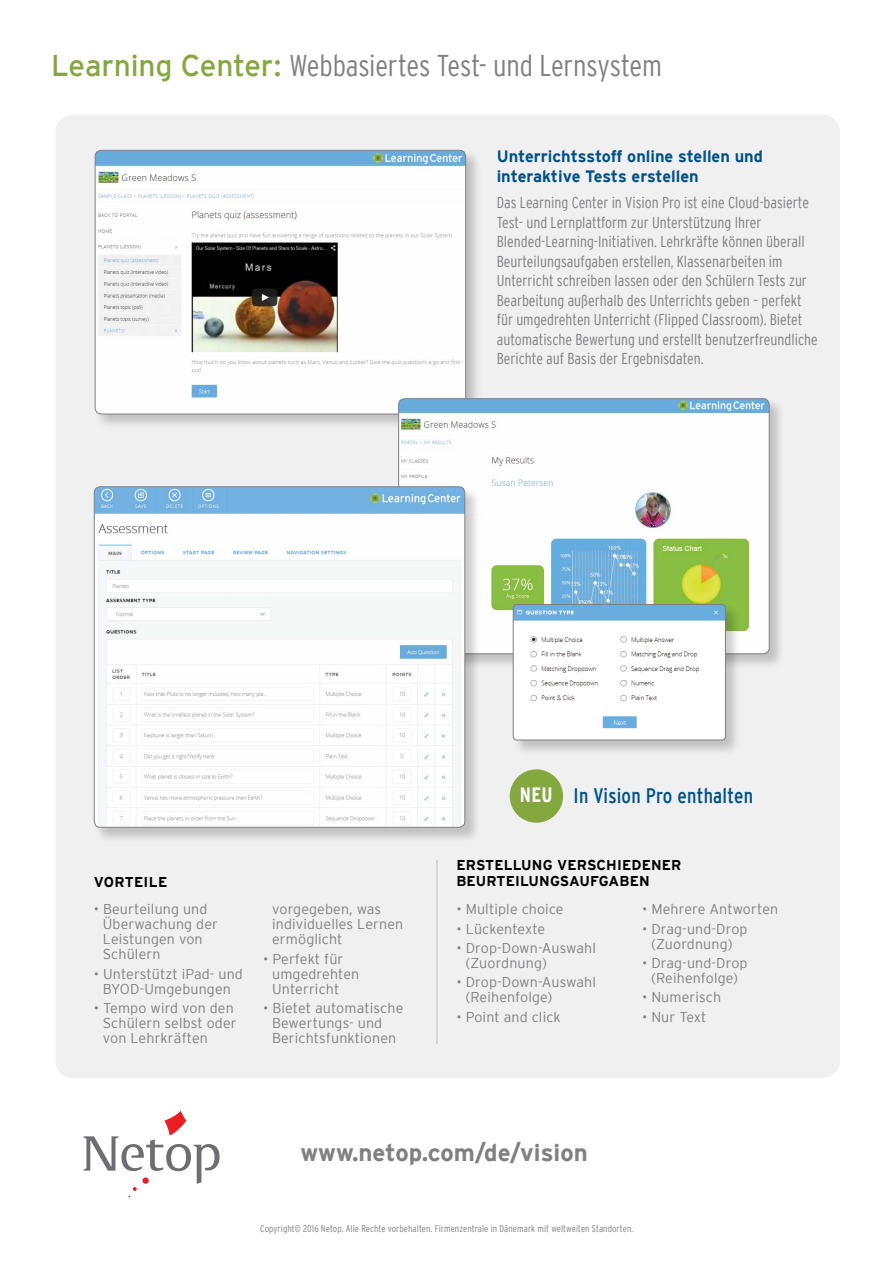
<style>
.page{position:relative;width:893px;height:1263px;background:#fff}
.page>*{position:absolute;margin:0;border:0;box-sizing:border-box;transform-origin:0 0}
.t1{font:300 condensed 30px "Interstate";letter-spacing:-.005em;color:#807f83}
.t2{font:700 24px "Interstate";color:#807f83}
.t3{font:condensed 21px "Interstate";letter-spacing:.01em;color:#005288}
.t4{font:700 16.5px/20.2px "Interstate";color:#005288}
.t5{font:300 condensed 15.75px/19.5px "Interstate";color:#807f83}
.t6{font:300 14.25px/15px "Interstate";letter-spacing:.01em;color:#807f83}
.t7{font:700 14.25px "Interstate";letter-spacing:.01em;color:#000}
.t8{font:300 condensed 9.75px "Interstate";letter-spacing:.01em;color:#807f83}
.s1{font-weight:400;font-stretch:normal;color:#84a73e}
.s2{font-weight:700;font-size:20.7px;color:#fff}
</style>
<div class="page">
<svg style="left:83px;top:1111px;width:137px;height:86px"></svg>
<div style="left:55px;top:115px;width:785px;height:963px;background:#f0f0f0;border-radius:18px"></div>
<div style="left:94px;top:149px;width:388px;height:281px;background:#000;opacity:.2"></div>
<img style="left:95px;top:150px;width:371px;height:264px">
<div style="left:95px;top:150px;width:371px;height:264px;border:1px solid #807f83;border-radius:6px"></div>
<div style="left:398px;top:398px;width:387px;height:272px;background:#000;opacity:.2"></div>
<img style="left:399px;top:399px;width:370px;height:255px">
<div style="left:93px;top:486px;width:388px;height:357px;background:#000;opacity:.2"></div>
<img style="left:94px;top:487px;width:371px;height:340px">
<div style="left:94px;top:486px;width:371px;height:342px;border:1px solid #807f83;border-radius:6px"></div>
<div style="left:512px;top:603px;width:230px;height:153px;background:#000;opacity:.2"></div>
<img style="left:513px;top:604px;width:212px;height:136px">
<div style="left:513px;top:604px;width:213px;height:136px;border:1px solid #807f83;border-radius:3px"></div>
<div style="left:510px;top:769px;width:53px;height:54px;background:#84a73e;border-radius:50%"></div>
<hr style="left:437px;top:860px;width:1px;height:184px;background:#c0bfc1">
<h1 class="t1" style="left:51px;top:48px;width:612px"><span class="s1">Learning Center:</span> Webbasiertes Test- und Lernsystem</h1>
<p class="t4" style="left:497px;top:146px;width:268px">Unterrichtsstoff online stellen und interaktive Tests erstellen</p>
<p class="t5" style="left:497px;top:193px;width:323px">Das Learning Center in Vision Pro ist eine Cloud-basierte Test- und Lernplattform zur Unterstützung Ihrer Blended-Learning-Initiativen. Lehrkräfte können überall Beurteilungsaufgaben erstellen, Klassenarbeiten im Unterricht schreiben lassen oder den Schülern Tests zur Bearbeitung außerhalb des Unterrichts geben – perfekt für umgedrehten Unterricht (Flipped Classroom). Bietet automatische Bewertung und erstellt benutzerfreundliche Berichte auf Basis der Ergebnisdaten.</p>
<h3 class="t3" style="left:520px;top:783px;width:235px"><span class="s2">NEU</span> In Vision Pro enthalten</h3>
<p class="t7" style="left:456px;top:857px;width:227px">ERSTELLUNG VERSCHIEDENER</p>
<p class="t7" style="left:94px;top:874px;width:75px">VORTEILE</p>
<p class="t7" style="left:456px;top:873px;width:195px">BEURTEILUNGSAUFGABEN</p>
<p class="t6" style="left:456px;top:902px;width:109px">• Multiple choice</p>
<p class="t6" style="left:456px;top:921px;width:90px">• Lückentexte</p>
<p class="t6" style="left:465px;top:940px;width:132px;text-indent:-9px">• Drop-Down-Auswahl (Zuordnung)</p>
<p class="t6" style="left:465px;top:975px;width:132px;text-indent:-9px">• Drop-Down-Auswahl (Reihenfolge)</p>
<p class="t6" style="left:456px;top:1009px;width:106px">• Point and click</p>
<p class="t6" style="left:103px;top:902px;width:117px;text-indent:-9px">• Beurteilung und<br>Überwachung der<br>Leistungen von<br>Schülern</p>
<p class="t6" style="left:94px;top:966px;width:151px;text-align:center">• Unterstützt iPad- und<br>BYOD-Umgebungen</p>
<p class="t6" style="left:103px;top:1000px;width:135px;text-indent:-9px">• Tempo wird von den<br>Schülern selbst oder von Lehrkräften</p>
<p class="t6" style="left:642px;top:902px;width:138px">• Mehrere Antworten</p>
<p class="t6" style="left:642px;top:921px;width:107px;text-align:center">• Drag-und-Drop (Zuordnung)</p>
<p class="t6" style="left:642px;top:955px;width:107px;text-align:center">• Drag-und-Drop (Reihenfolge)</p>
<p class="t6" style="left:642px;top:990px;width:81px">• Numerisch</p>
<p class="t6" style="left:642px;top:1009px;width:66px">• Nur Text</p>
<p class="t6" style="left:272px;top:902px;width:133px">vorgegeben, was individuelles Lernen ermöglicht</p>
<p class="t6" style="left:272px;top:951px;width:89px;text-indent:-9px">• Perfekt für umgedrehten<br>Unterricht</p>
<p class="t6" style="left:272px;top:1000px;width:133px;text-indent:-9px">• Bietet automatische<br>Bewertungs- und<br>Berichtsfunktionen</p>
<h2 class="t2" style="left:300px;top:1139px;width:289px">www.netop.com/de/vision</h2>
<p class="t8" style="left:260px;top:1223px;width:374px">Copyright© 2016 Netop. Alle Rechte vorbehalten. Firmenzentrale in Dänemark mit weltweiten Standorten.</p>
</div>
